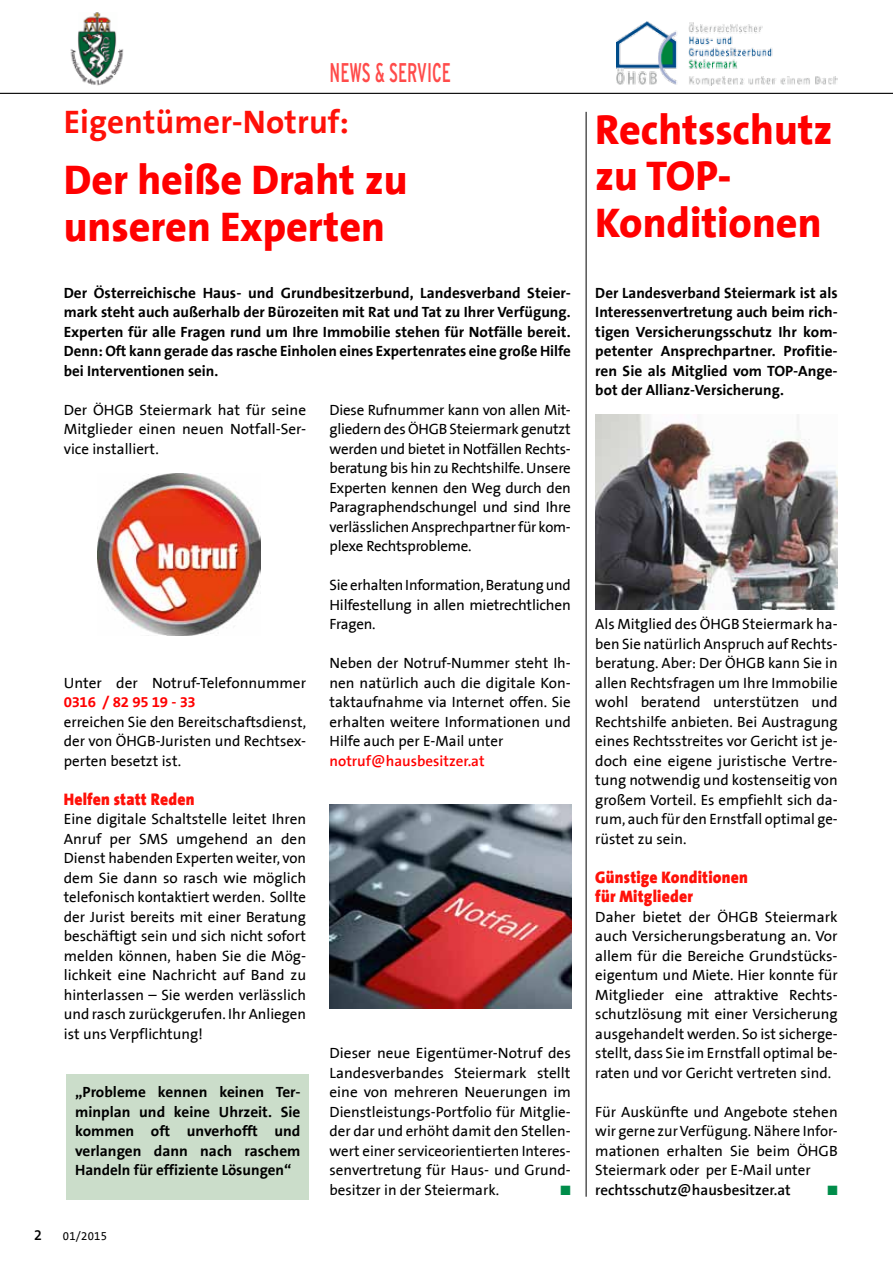
<style>
.page{position:relative;width:893px;height:1263px;background:#fff}
.page>*{position:absolute;margin:0;border:0;box-sizing:border-box;transform-origin:0 0}
.t1{font:800 42px/46.5px "The Sans";color:#f00}
.t2{font:700 33px "The Sans";letter-spacing:.005em;color:#ff1109}
.t3{font:condensed 27px "Interstate";color:#ff4b4a;scale:.75 1}
.t4{font:900 16.8px/19.5px "The Sans";letter-spacing:.015em;color:#ff1109;scale:.92 1}
.t5{font:15px/19.5px "The Sans";color:#000;text-align:justify}
.t6{font:700 15px/19.5px "The Sans";color:#000;text-align:justify}
.t7{font:600 15px "The Sans";color:#000}
.t8{font:600 15px "The Sans";color:#f00}
.t9{font:700 15px "The Sans";letter-spacing:-.015em;color:#f00}
.t10{font:600 15px "The Sans";color:#000;scale:.95 1}
.t11{font:13.5px "Zapf Dingbats ITC";color:#008d4a}
.t12{font:12px "The Sans";letter-spacing:.025em;color:#000;scale:.95 1}
</style>
<div class="page">
<img style="left:70px;top:12px;width:54px;height:74px">
<img style="left:616px;top:22px;width:222px;height:64px">
<hr style="left:0;top:93px;width:893px;height:1px;background:#000">
<div style="left:67px;top:1074px;width:242px;height:125px;background:#cbddca"></div>
<hr style="left:586px;top:112px;width:1px;height:1085px;background:#000">
<img style="left:98px;top:473px;width:163px;height:163px">
<img style="left:330px;top:805px;width:242px;height:204px">
<img style="left:595px;top:415px;width:243px;height:195px">
<h3 class="t3" style="left:330px;top:58px;width:163px">NEWS &amp; SERVICE</h3>
<h2 class="t2" style="left:64px;top:104px;width:287px">Eigentümer-Notruf:</h2>
<h1 class="t1" style="left:64px;top:158px;width:345px">Der heiße Draht zu unseren Experten</h1>
<p class="t6" style="left:64px;top:283px;width:509px">Der Österreichische Haus- und Grundbesitzerbund, Landesverband Steier&shy;mark steht auch außerhalb der Bürozeiten mit Rat und Tat zu Ihrer Verfügung.<br>Experten für alle Fragen rund um Ihre Immobilie stehen für Notfälle bereit.<br>Denn: Oft kann gerade das rasche Einholen eines Expertenrates eine große Hilfe bei Interventionen sein.</p>
<p class="t5" style="left:64px;top:400px;width:244px">Der ÖHGB Steiermark hat für seine Mitglieder einen neuen Notfall-Ser&shy;vice installiert.</p>
<p class="t5" style="left:330px;top:400px;width:243px">Diese Rufnummer kann von allen Mit&shy;gliedern des ÖHGB Steiermark genutzt werden und bietet in Notfällen Rechts&shy;beratung bis hin zu Rechtshilfe. Unsere Experten kennen den Weg durch den Paragraphendschungel und sind Ihre verlässlichen Ansprechpartner für kom&shy;plexe Rechtsprobleme.</p>
<p class="t5" style="left:330px;top:576px;width:243px">Sie erhalten Information, Beratung und Hilfestellung in allen mietrechtlichen Fragen.</p>
<p class="t5" style="left:330px;top:654px;width:243px">Neben der Notruf-Nummer steht Ih&shy;nen natürlich auch die digitale Kon&shy;taktaufnahme via Internet offen. Sie erhalten weitere Informationen und Hilfe auch per E-Mail unter</p>
<p class="t8" style="left:330px;top:753px;width:157px">notruf@hausbesitzer.at</p>
<p class="t5" style="left:64px;top:673px;width:244px">Unter der Notruf-Telefonnummer</p>
<p class="t9" style="left:64px;top:694px;width:133px">0316 / 82 95 19 - 33</p>
<p class="t5" style="left:64px;top:712px;width:244px">erreichen Sie den Bereitschaftsdienst, der von ÖHGB-Juristen und Rechtsex&shy;perten besetzt ist.</p>
<p class="t4" style="left:64px;top:790px;width:144px">Helfen statt Reden</p>
<p class="t5" style="left:64px;top:810px;width:244px">Eine digitale Schaltstelle leitet Ihren Anruf per SMS umgehend an den Dienst habenden Experten weiter, von dem Sie dann so rasch wie möglich telefonisch kontaktiert werden. Sollte der Jurist bereits mit einer Beratung beschäftigt sein und sich nicht sofort melden können, haben Sie die Mög&shy;lichkeit eine Nachricht auf Band zu hinterlassen – Sie werden verlässlich und rasch zurückgerufen. Ihr Anliegen ist uns Verpflichtung!</p>
<p class="t6" style="left:75px;top:1083px;width:227px">„Probleme kennen keinen Ter&shy;minplan und keine Uhrzeit. Sie kommen oft unverhofft und verlangen dann nach raschem Handeln für effiziente Lösungen“</p>
<p class="t10" style="left:34px;top:1227px;width:10px">2</p>
<p class="t12" style="left:63px;top:1229px;width:48px">01/2015</p>
<p class="t5" style="left:330px;top:1044px;width:243px">Dieser neue Eigentümer-Notruf des Landesverbandes Steiermark stellt eine von mehreren Neuerungen im Dienstleistungs-Portfolio für Mitglie&shy;der dar und erhöht damit den Stellen&shy;wert einer serviceorientierten Interes&shy;senvertretung für Haus- und Grund&shy;besitzer in der Steiermark.</p>
<p class="t11" style="left:561px;top:1184px;width:12px">■</p>
<h1 class="t1" style="left:595px;top:107px;width:239px">Rechtsschutz zu TOP-<br>Konditionen</h1>
<p class="t6" style="left:595px;top:283px;width:244px">Der Landesverband Steiermark ist als Interessenvertretung auch beim rich&shy;tigen Versicherungsschutz Ihr kom&shy;petenter Ansprechpartner. Profitie&shy;ren Sie als Mitglied vom TOP-Ange&shy;bot der Allianz-Versicherung.</p>
<p class="t5" style="left:595px;top:615px;width:244px">Als Mitglied des ÖHGB Steiermark ha&shy;ben Sie natürlich Anspruch auf Rechts&shy;beratung. Aber: Der ÖHGB kann Sie in allen Rechtsfragen um Ihre Immobilie wohl beratend unterstützen und Rechtshilfe anbieten. Bei Austragung eines Rechtsstreites vor Gericht ist je&shy;doch eine eigene juristische Vertre&shy;tung notwendig und kostenseitig von großem Vorteil. Es empfiehlt sich da&shy;rum, auch für den Ernstfall optimal ge&shy;rüstet zu sein.</p>
<p class="t4" style="left:595px;top:868px;width:167px">Günstige Konditionen für Mitglieder</p>
<p class="t5" style="left:595px;top:907px;width:244px">Daher bietet der ÖHGB Steiermark auch Versicherungsberatung an. Vor allem für die Bereiche Grundstücks&shy;eigentum und Miete. Hier konnte für Mitglieder eine attraktive Rechts&shy;schutzlösung mit einer Versicherung ausgehandelt werden. So ist sicherge&shy;stellt, dass Sie im Ernstfall optimal be&shy;raten und vor Gericht vertreten sind.</p>
<p class="t5" style="left:595px;top:1102px;width:244px">Für Auskünfte und Angebote stehen wir gerne zur Verfügung. Nähere Infor&shy;mationen erhalten Sie beim ÖHGB Steiermark oder per E-Mail unter</p>
<p class="t7" style="left:595px;top:1182px;width:197px">rechtsschutz@hausbesitzer.at</p>
<p class="t11" style="left:827px;top:1184px;width:12px">■</p>
</div>
